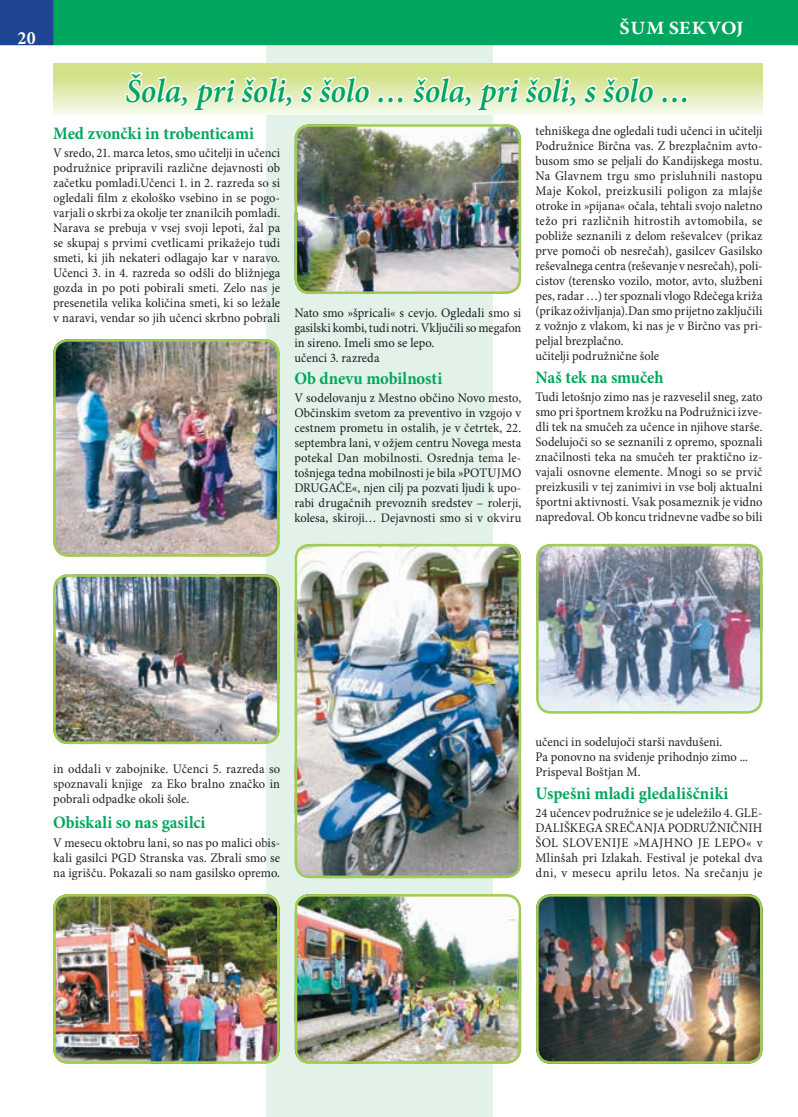
<style>
.page{position:relative;width:798px;height:1117px;background:#fff}
.page>*{position:absolute;margin:0;border:0;box-sizing:border-box;transform-origin:0 0}
.t1{font:italic 600 33.75px "Minion Pro";letter-spacing:-.005em;color:#00a65d;scale:.95 1}
.t2{font:700 18.75px "Minion Pro";letter-spacing:.025em;color:#fff;scale:1.08 1}
.t3{font:700 18.75px "Minion Pro";letter-spacing:.025em;color:#fff;scale:.95 1}
.t4{font:700 17.5px "Minion Pro";color:#00a65d;scale:.95 1}
.t5{font:13.12px/15px "Minion Pro";letter-spacing:.005em;color:#231f20;text-align:justify;scale:.95 1}
.t6{font:13.12px/15px "Minion Pro";letter-spacing:.005em;color:#191c1b;scale:.95 1}
</style>
<div class="page">
<div style="left:266px;top:45px;width:227px;height:1071px;background:#e3f2e9"></div>
<div style="left:0;top:0;width:798px;height:45px;background:#00a65d"></div>
<svg style="left:53px;top:64px;width:709px;height:51px;background:#dee9a9"></svg>
<svg style="left:124px;top:70px;width:281px;height:42px"></svg>
<svg style="left:411px;top:75px;width:277px;height:37px"></svg>
<div style="left:266px;top:148px;width:14px;height:177px;background:#e3f2e9"></div>
<svg style="left:266px;top:763px;width:14px;height:27px"></svg>
<svg style="left:266px;top:837px;width:14px;height:42px"></svg>
<div style="left:294px;top:307px;width:199px;height:28px;background:#e3f2e9"></div>
<div style="left:294px;top:337px;width:139px;height:13px;background:#e3f2e9"></div>
<div style="left:294px;top:352px;width:85px;height:10px;background:#e3f2e9"></div>
<div style="left:294px;top:393px;width:199px;height:132px;background:#e3f2e9"></div>
<img style="left:53px;top:339px;width:226px;height:217px">
<img style="left:53px;top:574px;width:226px;height:169px">
<img style="left:53px;top:893px;width:226px;height:170px">
<img style="left:294px;top:124px;width:227px;height:170px">
<img style="left:294px;top:893px;width:227px;height:170px">
<img style="left:294px;top:543px;width:227px;height:334px">
<img style="left:536px;top:543px;width:226px;height:170px">
<img style="left:536px;top:894px;width:226px;height:169px">
<h2 class="t3" style="left:18px;top:27px;width:20px">20</h2>
<h2 class="t2" style="left:619px;top:16px;width:116px">ŠUM SEKVOJ</h2>
<h1 class="t1" style="left:125px;top:70px;width:595px">Šola, pri šoli, s šolo … šola, pri šoli, s šolo …</h1>
<h3 class="t4" style="left:53px;top:122px;width:213px">Med zvončki in trobenticami</h3>
<p class="t5" style="left:53px;top:146px;width:240px">V sredo, 21. marca letos, smo učitelji in učenci podružnice pripravili različne dejavnosti ob začetku pomladi.Učenci 1. in 2. razreda so si ogledali film z ekološko vsebino in se pogo&shy;varjali o skrbi za okolje ter znanilcih pomladi.<br>Narava se prebuja v vsej svoji lepoti, žal pa se skupaj s prvimi cvetlicami prikažejo tudi smeti, ki jih nekateri odlagajo kar v naravo.<br>Učenci 3. in 4. razreda so odšli do bližnjega gozda in po poti pobirali smeti. Zelo nas je presenetila velika količina smeti, ki so ležale v naravi, vendar so jih učenci skrbno pobrali</p>
<p class="t5" style="left:535px;top:124px;width:240px;text-align:left">tehniškega dne ogledali tudi učenci in učitelji Podružnice Birčna vas. Z brezplačnim avto&shy;busom smo se peljali do Kandijskega mostu.<br>Na Glavnem trgu smo prisluhnili nastopu Maje Kokol, preizkusili poligon za mlajše otroke in »pijana« očala, tehtali svojo naletno težo pri različnih hitrostih avtomobila, se pobliže seznanili z delom reševalcev (prikaz prve pomoči ob nesrečah), gasilcev Gasilsko reševalnega centra (reševanje v nesrečah), poli&shy;cistov (terensko vozilo, motor, avto, službeni pes, radar …) ter spoznali vlogo Rdečega križa (prikaz oživljanja).Dan smo prijetno zaključili z vožnjo z vlakom, ki nas je v Birčno vas pri&shy;peljal brezplačno.<br>učitelji podružnične šole</p>
<h3 class="t4" style="left:535px;top:366px;width:136px">Naš tek na smučeh</h3>
<p class="t5" style="left:535px;top:390px;width:240px">Tudi letošnjo zimo nas je razveselil sneg, zato smo pri športnem krožku na Podružnici izve&shy;dli tek na smučeh za učence in njihove starše.<br>Sodelujoči so se seznanili z opremo, spoznali značilnosti teka na smučeh ter praktično iz&shy;vajali osnovne elemente. Mnogi so se prvič preizkusili v tej zanimivi in vse bolj aktualni športni aktivnosti. Vsak posameznik je vidno napredoval. Ob koncu tridnevne vadbe so bili</p>
<p class="t5" style="left:294px;top:305px;width:240px">Nato smo »špricali« s cevjo. Ogledali smo si gasilski kombi, tudi notri. Vključili so megafon</p>
<p class="t6" style="left:294px;top:335px;width:149px">in sireno. Imeli smo se lepo. učenci 3. razreda</p>
<h3 class="t4" style="left:294px;top:368px;width:157px">Ob dnevu mobilnosti</h3>
<p class="t5" style="left:294px;top:391px;width:240px">V sodelovanju z Mestno občino Novo mesto, Občinskim svetom za preventivo in vzgojo v cestnem prometu in ostalih, je v četrtek, 22. septembra lani, v ožjem centru Novega mesta potekal Dan mobilnosti. Osrednja tema le&shy;tošnjega tedna mobilnosti je bila »POTUJMO DRUGAČE«, njen cilj pa pozvati ljudi k upo&shy;rabi drugačnih prevoznih sredstev – rolerji, kolesa, skiroji… Dejavnosti smo si v okviru</p>
<p class="t5" style="left:53px;top:761px;width:240px">in oddali v zabojnike. Učenci 5. razreda so spoznavali knjige za Eko bralno značko in pobrali odpadke okoli šole.</p>
<h3 class="t4" style="left:53px;top:812px;width:162px">Obiskali so nas gasilci</h3>
<p class="t5" style="left:53px;top:835px;width:240px">V mesecu oktobru lani, so nas po malici obis&shy;kali gasilci PGD Stranska vas. Zbrali smo se na igrišču. Pokazali so nam gasilsko opremo.</p>
<p class="t5" style="left:535px;top:735px;width:225px;text-align:left">učenci in sodelujoči starši navdušeni.<br>Pa ponovno na svidenje prihodnjo zimo ...<br>Prispeval Boštjan M.</p>
<h3 class="t4" style="left:535px;top:782px;width:204px">Uspešni mladi gledališčniki</h3>
<p class="t5" style="left:535px;top:805px;width:240px">24 učencev podružnice se je udeležilo 4. GLE-DALIŠKEGA SREČANJA PODRUŽNIČNIH ŠOL SLOVENIJE »MAJHNO JE LEPO« v Mlinšah pri Izlakah. Festival je potekal dva dni, v mesecu aprilu letos. Na srečanju je</p>
</div>
